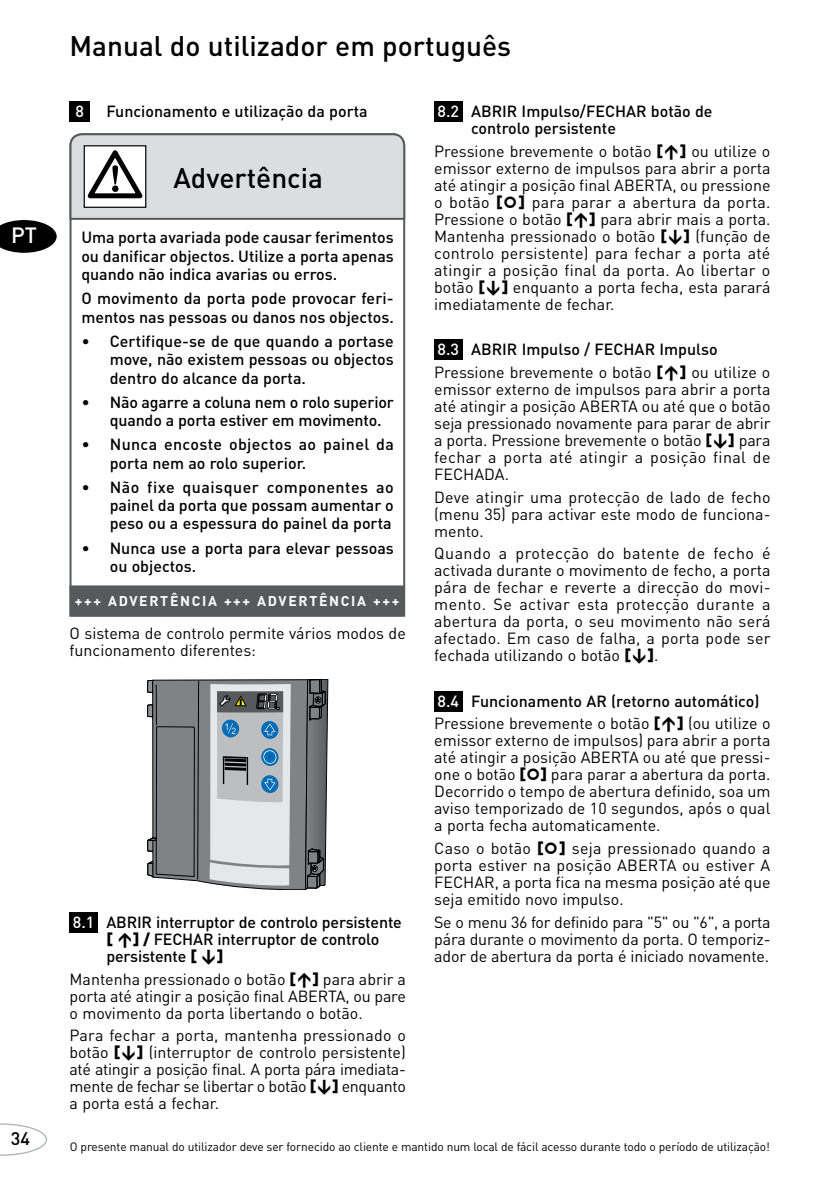
<style>
.page{position:relative;width:840px;height:1191px;background:#fff}
.page>*{position:absolute;margin:0;border:0;box-sizing:border-box;transform-origin:0 0}
.t1{font:500 28px "DIN";color:#000}
.t2{font:500 21.8px "DIN";color:#fff}
.t3{font:500 18px "DIN";color:#000}
.t4{font:16px/17px "DIN";color:#000;text-align:justify}
.t5{font:500 16px/18.4px "DIN";color:#000}
.t6{font:500 16px/18.4px "DIN";letter-spacing:.02em;color:#000}
.t7{font:500 16px "DIN";color:#fff}
.t8{font:700 14px "DIN";letter-spacing:.12em;color:#fff}
.t9{font:12px "DIN";letter-spacing:-.01em;color:#000}
.s1{font-weight:400}
.s2{font-weight:900}
.s3{font-weight:500}
</style>
<div class="page">
<div style="left:69px;top:102px;width:21px;height:20px;background:#000"></div>
<div style="left:69px;top:912px;width:29px;height:20px;background:#000"></div>
<div style="left:434px;top:102px;width:28px;height:20px;background:#000"></div>
<div style="left:434px;top:340px;width:28px;height:20px;background:#000"></div>
<div style="left:434px;top:691px;width:28px;height:20px;background:#000"></div>
<svg style="left:69px;top:221px;width:337px;height:396px"></svg>
<svg style="left:69px;top:133px;width:337px;height:88px"></svg>
<div style="left:84px;top:145px;width:62px;height:63px;border:1px solid #000"></div>
<div style="left:69px;top:585px;width:335px;height:31px;background:#58595b;border:2px solid #58595b"></div>
<svg style="left:0;top:220px;width:57px;height:33px"></svg>
<svg style="left:0;top:1123px;width:47px;height:32px"></svg>
<svg style="left:147px;top:679px;width:181px;height:211px"></svg>
<h2 class="t2" style="left:11px;top:221px;width:27px">PT</h2>
<p class="t3" style="left:11px;top:1126px;width:21px">34</p>
<h1 class="t1" style="left:69px;top:28px;width:443px">Manual do utilizador em português</h1>
<p class="t7" style="left:75px;top:101px;width:10px">8</p>
<p class="t5" style="left:106px;top:102px;width:262px">Funcionamento e utilização da porta</p>
<h1 class="t1" style="left:173px;top:160px;width:151px">Advertência</h1>
<p class="t5" style="left:81px;top:228px;width:314px;text-align:justify">Uma porta avariada pode causar ferimentos ou danificar objectos. Utilize a porta apenas quando não indica avarias ou erros.</p>
<p class="t5" style="left:81px;top:289px;width:314px">O movimento da porta pode provocar feri&shy;mentos nas pessoas ou danos nos objectos.</p>
<p class="t5" style="left:110px;top:331px;width:285px;text-align:justify;text-indent:-28px"><span class="s1">•</span> Certifique-se de que quando a portase move, não existem pessoas ou objectos dentro do alcance da porta.</p>
<p class="t5" style="left:110px;top:392px;width:285px;text-indent:-28px"><span class="s1">•</span> Não agarre a coluna nem o rolo superior quando a porta estiver em movimento.</p>
<p class="t6" style="left:110px;top:435px;width:285px;text-indent:-28px"><span class="s1">•</span> Nunca encoste objectos ao painel da porta nem ao rolo superior.</p>
<p class="t5" style="left:110px;top:477px;width:285px;text-align:justify;text-indent:-28px"><span class="s1">•</span> Não fixe quaisquer componentes ao painel da porta que possam aumentar o peso ou a espessura do painel da porta</p>
<p class="t5" style="left:110px;top:538px;width:285px;text-indent:-28px"><span class="s1">•</span> Nunca use a porta para elevar pessoas ou objectos.</p>
<p class="t8" style="left:75px;top:592px;width:325px">+++ ADVERTÊNCIA +++ ADVERTÊNCIA +++</p>
<p class="t4" style="left:69px;top:624px;width:337px">O sistema de controlo permite vários modos de funcionamento diferentes:</p>
<p class="t7" style="left:73px;top:911px;width:23px">8.1</p>
<p class="t5" style="left:106px;top:913px;width:297px;line-height:17px">ABRIR interruptor de controlo persistente <span class="s2">[ ↑] /</span> FECHAR interruptor de controlo persistente <span class="s2">[ ↓]</span></p>
<p class="t4" style="left:69px;top:970px;width:337px">Mantenha pressionado o botão <span class="s2">[↑]</span> para abrir a porta até atingir a posição final ABERTA, ou pare o movimento da porta libertando o botão.</p>
<p class="t4" style="left:69px;top:1026px;width:338px">Para fechar a porta, mantenha pressionado o botão <span class="s2">[↓]</span> (interruptor de controlo persistente) até atingir a posição final. A porta pára imediata&shy;mente de fechar se libertar o botão <span class="s2">[↓]</span> enquanto a porta está a fechar.</p>
<p class="t5" style="left:471px;top:103px;width:243px;line-height:17px">ABRIR Impulso/FECHAR botão de controlo persistente</p>
<p class="t4" style="left:434px;top:142px;width:338px">Pressione brevemente o botão <span class="s2">[↑]</span> ou utilize o emissor externo de impulsos para abrir a porta até atingir a posição final ABERTA, ou pressione o botão <span class="s2">[ ]</span> para parar a abertura da porta.<br>Pressione o botão <span class="s2">[↑]</span> para abrir mais a porta.<br>Mantenha pressionado o botão <span class="s2">[↓]</span> (função de controlo persistente) para fechar a porta até atingir a posição final da porta. Ao libertar o botão <span class="s2">[↓]</span> enquanto a porta fecha, esta parará imediatamente de fechar.</p>
<p class="t4" style="left:434px;top:338px;width:337px;line-height:22.6px;text-indent:37px"><span class="s3">ABRIR Impulso / FECHAR Impulso<br></span>Pressione brevemente o botão <span class="s2">[↑]</span> ou utilize o</p>
<p class="t4" style="left:434px;top:380px;width:337px">emissor externo de impulsos para abrir a porta até atingir a posição ABERTA ou até que o botão seja pressionado novamente para parar de abrir a porta. Pressione brevemente o botão <span class="s2">[↓]</span> para fechar a porta até atingir a posição final de FECHADA.</p>
<p class="t4" style="left:434px;top:488px;width:338px">Deve atingir uma protecção de lado de fecho (menu 35) para activar este modo de funciona&shy;mento.</p>
<p class="t4" style="left:434px;top:544px;width:338px">Quando a protecção do batente de fecho é activada durante o movimento de fecho, a porta pára de fechar e reverte a direcção do movi&shy;mento. Se activar esta protecção durante a abertura da porta, o seu movimento não será afectado. Em caso de falha, a porta pode ser fechada utilizando o botão <span class="s2">[↓]</span>.</p>
<p class="t4" style="left:434px;top:689px;width:337px;line-height:22.6px;text-indent:37px"><span class="s3">Funcionamento AR (retorno automático)<br></span>Pressione brevemente o botão <span class="s2">[↑]</span> (ou utilize o</p>
<p class="t4" style="left:434px;top:731px;width:337px">emissor externo de impulsos) para abrir a porta até atingir a posição ABERTA ou até que pressi&shy;one o botão <span class="s2">[ ]</span> para parar a abertura da porta.<br>Decorrido o tempo de abertura definido, soa um aviso temporizado de 10 segundos, após o qual a porta fecha automaticamente.</p>
<p class="t4" style="left:434px;top:839px;width:337px">Caso o botão <span class="s2">[ ]</span> seja pressionado quando a porta estiver na posição ABERTA ou estiver A FECHAR, a porta fica na mesma posição até que seja emitido novo impulso.</p>
<p class="t4" style="left:434px;top:913px;width:337px">Se o menu 36 for definido para "5" ou "6", a porta pára durante o movimento da porta. O temporiz&shy;ador de abertura da porta é iniciado novamente.</p>
<p class="t7" style="left:437px;top:101px;width:23px">8.2</p>
<p class="t7" style="left:437px;top:339px;width:23px">8.3</p>
<p class="t7" style="left:437px;top:691px;width:23px">8.4</p>
<p class="t9" style="left:70px;top:1138px;width:701px">O presente manual do utilizador deve ser fornecido ao cliente e mantido num local de fácil acesso durante todo o período de utilização!</p>
</div>
